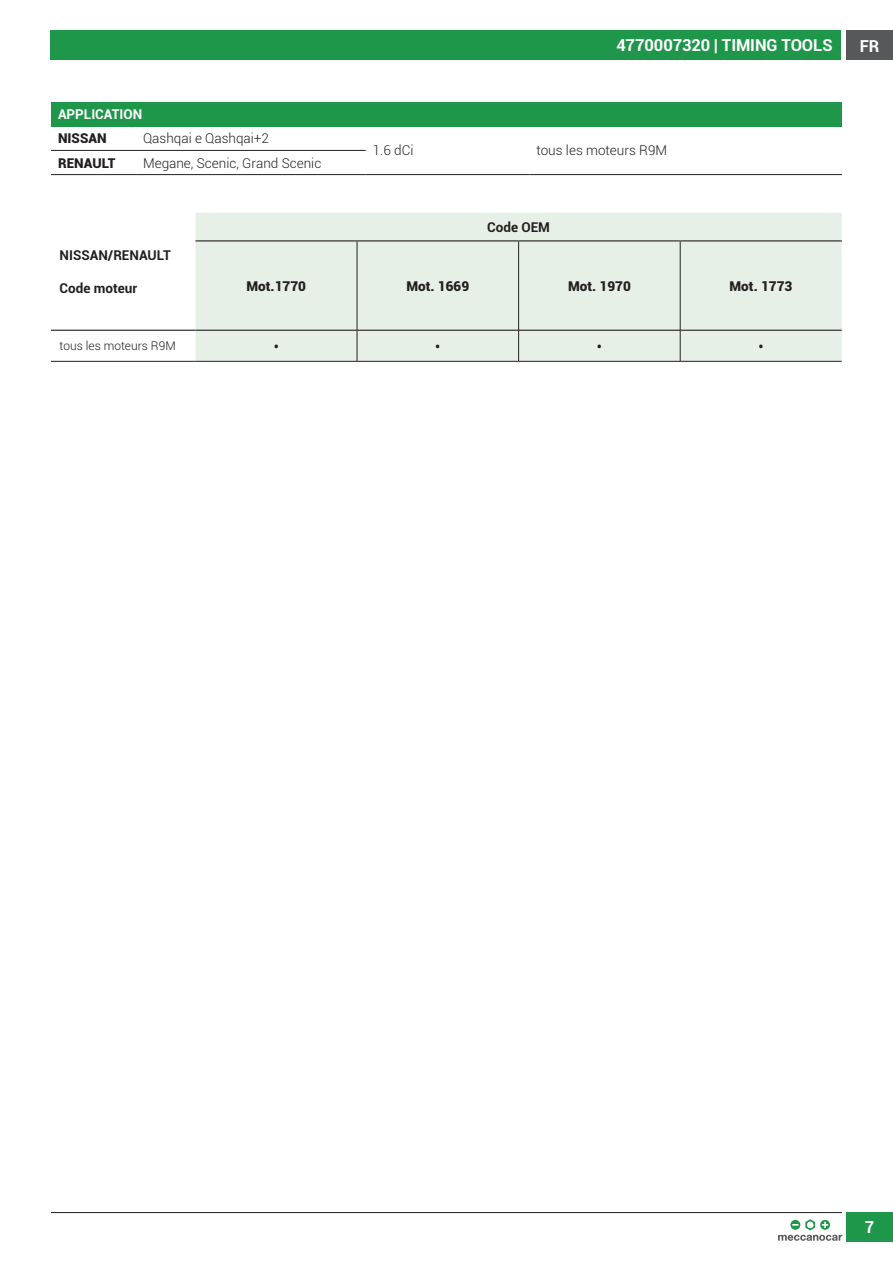
<style>
.page{position:relative;width:893px;height:1263px;background:#fff}
.page>*{position:absolute;margin:0;border:0;box-sizing:border-box;transform-origin:0 0}
.t1{font:300 18px "Roboto";color:#231f20}
.t2{font:700 16.5px "Roboto";letter-spacing:-.005em;color:#fff}
.t3{font:300 13.5px "Roboto";color:#231f20}
.t4{font:900 13.5px "Roboto";color:#231f20}
.t5{font:700 13.5px "Roboto";color:#231f20}
.t6{font:700 13.5px "Roboto";color:#fff}
.t7{font:300 12px "Roboto";color:#231f20}
</style>
<div class="page">
<div style="left:846px;top:30px;width:47px;height:30px;background:#57585a"></div>
<hr style="left:51px;top:1212px;width:791px;height:1px;background:#231f20">
<div style="left:846px;top:1212px;width:47px;height:30px;background:#1f974b"></div>
<div style="left:50px;top:30px;width:791px;height:30px;background:#1f974b"></div>
<svg style="left:778px;top:1219px;width:64px;height:22px"></svg>
<div style="left:51px;top:102px;width:791px;height:24px;background:#1f974b"></div>
<hr style="left:51px;top:150px;width:85px;height:1px;background:#231f20">
<hr style="left:136px;top:150px;width:230px;height:1px;background:#231f20">
<hr style="left:51px;top:174px;width:85px;height:1px;background:#231f20">
<hr style="left:136px;top:174px;width:230px;height:1px;background:#231f20">
<hr style="left:366px;top:174px;width:163px;height:1px;background:#231f20">
<hr style="left:529px;top:174px;width:313px;height:1px;background:#231f20">
<div style="left:195px;top:213px;width:647px;height:148px;background:#e7f0e6"></div>
<hr style="left:51px;top:361px;width:144px;height:1px;background:#231f20">
<hr style="left:195px;top:361px;width:162px;height:1px;background:#231f20">
<hr style="left:357px;top:361px;width:162px;height:1px;background:#231f20">
<hr style="left:519px;top:361px;width:161px;height:1px;background:#231f20">
<hr style="left:680px;top:361px;width:162px;height:1px;background:#231f20">
<hr style="left:195px;top:240px;width:162px;height:1px;background:#231f20">
<hr style="left:357px;top:240px;width:162px;height:1px;background:#231f20">
<hr style="left:519px;top:240px;width:161px;height:1px;background:#231f20">
<hr style="left:680px;top:240px;width:162px;height:1px;background:#231f20">
<hr style="left:51px;top:330px;width:144px;height:1px;background:#231f20">
<hr style="left:195px;top:330px;width:162px;height:1px;background:#231f20">
<hr style="left:357px;top:330px;width:161px;height:1px;background:#231f20">
<hr style="left:519px;top:330px;width:161px;height:1px;background:#231f20">
<hr style="left:680px;top:330px;width:162px;height:1px;background:#231f20">
<hr style="left:357px;top:241px;width:1px;height:89px;background:#231f20">
<hr style="left:518px;top:241px;width:1px;height:89px;background:#231f20">
<hr style="left:680px;top:241px;width:1px;height:89px;background:#231f20">
<hr style="left:357px;top:330px;width:1px;height:31px;background:#231f20">
<hr style="left:518px;top:330px;width:1px;height:31px;background:#231f20">
<hr style="left:680px;top:330px;width:1px;height:31px;background:#231f20">
<p class="t6" style="left:58px;top:105px;width:86px">APPLICATION</p>
<p class="t4" style="left:58px;top:129px;width:50px">NISSAN</p>
<p class="t3" style="left:143px;top:129px;width:127px">Qashqai e Qashqai+2</p>
<p class="t4" style="left:58px;top:153px;width:59px">RENAULT</p>
<p class="t3" style="left:143px;top:153px;width:180px">Megane, Scenic, Grand Scenic</p>
<p class="t2" style="left:617px;top:33px;width:217px">4770007320 | TIMING TOOLS</p>
<p class="t3" style="left:373px;top:141px;width:42px">1.6 dCi</p>
<p class="t3" style="left:536px;top:141px;width:132px">tous les moteurs R9M</p>
<p class="t5" style="left:487px;top:217px;width:64px">Code OEM</p>
<p class="t5" style="left:60px;top:246px;width:113px">NISSAN/RENAULT</p>
<p class="t5" style="left:60px;top:278px;width:79px">Code moteur</p>
<p class="t4" style="left:247px;top:276px;width:61px">Mot.1770</p>
<p class="t4" style="left:406px;top:276px;width:64px">Mot. 1669</p>
<p class="t4" style="left:568px;top:276px;width:64px">Mot. 1970</p>
<p class="t4" style="left:730px;top:276px;width:64px">Mot. 1773</p>
<p class="t7" style="left:60px;top:338px;width:118px">tous les moteurs R9M</p>
<h1 class="t1" style="left:273px;top:334px;width:7px">•</h1>
<h1 class="t1" style="left:435px;top:334px;width:7px">•</h1>
<h1 class="t1" style="left:596px;top:334px;width:7px">•</h1>
<h1 class="t1" style="left:758px;top:334px;width:7px">•</h1>
<p class="t2" style="left:860px;top:34px;width:21px">FR</p>
<p class="t2" style="left:865px;top:1215px;width:11px">7</p>
</div>
